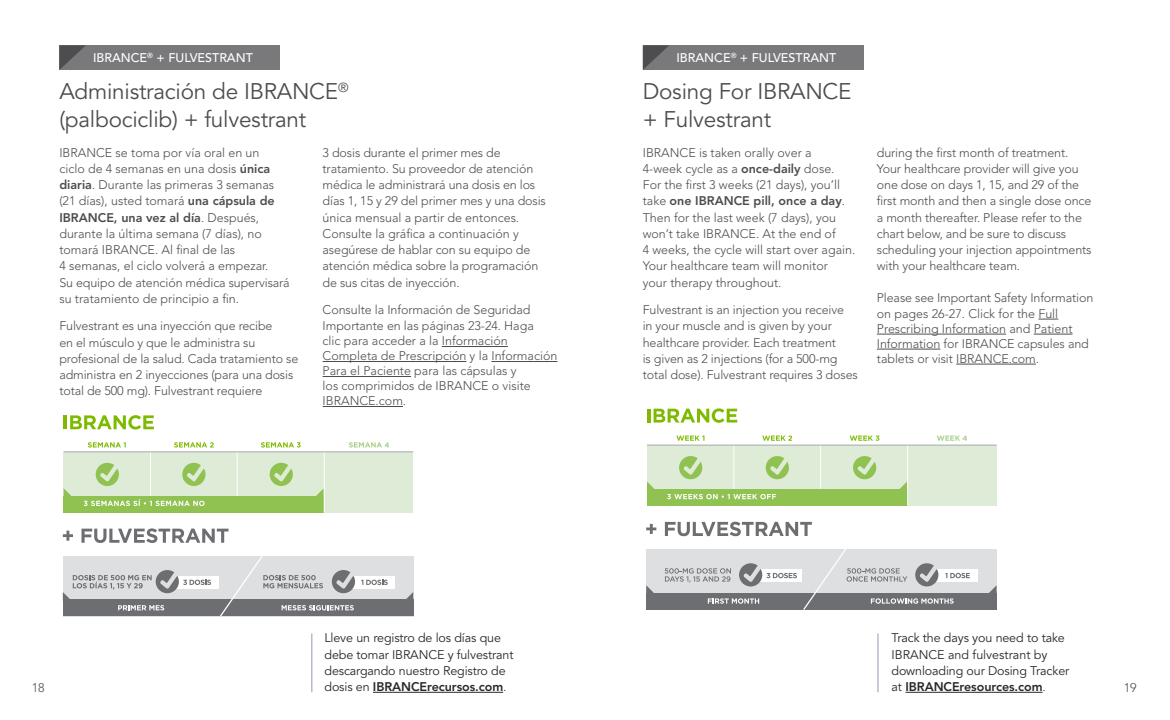
<style>
.page{position:relative;width:1170px;height:720px;background:#fff}
.page>*{position:absolute;margin:0;border:0;box-sizing:border-box;transform-origin:0 0}
.t1{font:22.5px/27.5px "Avenir LT Std";letter-spacing:-.01em;color:#4d4d4f}
.t2{font:300 12.5px/16.2px "Avenir LT Std";letter-spacing:-.01em;color:#4d4d4f}
.t3{font:12.5px/16.2px "Avenir LT Std";letter-spacing:-.01em;color:#292829}
.t4{font:500 12.5px "Avenir LT Std";color:#fff}
.s1{font-weight:800}
.s2{font-weight:300}
</style>
<div class="page">
<div style="left:59px;top:45px;width:221px;height:25px;background:#79797b"></div>
<svg style="left:59px;top:45px;width:27px;height:25px"></svg>
<div style="left:643px;top:45px;width:221px;height:25px;background:#79797b"></div>
<svg style="left:643px;top:45px;width:26px;height:25px"></svg>
<div style="left:64px;top:452px;width:349px;height:60px;background:#deebd6"></div>
<hr style="left:64px;top:415px;width:3px;height:14px;background:#7ebb00">
<svg style="left:70px;top:415px;width:84px;height:15px"></svg>
<svg style="left:88px;top:442px;width:38px;height:6px"></svg>
<svg style="left:174px;top:442px;width:40px;height:6px"></svg>
<svg style="left:261px;top:442px;width:40px;height:6px"></svg>
<svg style="left:349px;top:442px;width:40px;height:6px"></svg>
<hr style="left:150px;top:452px;width:1px;height:61px;background:#fff">
<hr style="left:237px;top:452px;width:1px;height:61px;background:#fff">
<svg style="left:64px;top:489px;width:7px;height:7px"></svg>
<div style="left:96px;top:463px;width:23px;height:23px;background:#90c251;border-radius:50%"></div>
<svg style="left:100px;top:464px;width:18px;height:18px"></svg>
<div style="left:182px;top:463px;width:24px;height:23px;background:#90c251;border-radius:50%"></div>
<svg style="left:187px;top:464px;width:18px;height:18px"></svg>
<div style="left:270px;top:463px;width:23px;height:23px;background:#90c251;border-radius:50%"></div>
<svg style="left:274px;top:464px;width:18px;height:18px"></svg>
<div style="left:63px;top:556px;width:350px;height:60px;background:#dedfe0"></div>
<div style="left:63px;top:599px;width:350px;height:17px;background:#6d6e71"></div>
<svg style="left:63px;top:531px;width:10px;height:10px"></svg>
<svg style="left:82px;top:528px;width:147px;height:15px"></svg>
<div style="left:64px;top:496px;width:260px;height:17px;background:#90c251"></div>
<svg style="left:84px;top:499px;width:121px;height:7px"></svg>
<svg style="left:316px;top:488px;width:8px;height:9px"></svg>
<svg style="left:406px;top:592px;width:7px;height:7px"></svg>
<div style="left:167px;top:576px;width:52px;height:13px;background:#fff"></div>
<svg style="left:63px;top:571px;width:148px;height:39px"></svg>
<div style="left:343px;top:576px;width:52px;height:13px;background:#fff"></div>
<svg style="left:361px;top:580px;width:27px;height:5px"></svg>
<svg style="left:220px;top:556px;width:135px;height:60px"></svg>
<hr style="left:324px;top:452px;width:1px;height:61px;background:#fff">
<hr style="left:64px;top:452px;width:349px;height:1px;background:#a7a9ac">
<div style="left:647px;top:445px;width:350px;height:61px;background:#deebd6"></div>
<hr style="left:647px;top:409px;width:3px;height:14px;background:#7ebb00">
<svg style="left:654px;top:408px;width:83px;height:15px"></svg>
<svg style="left:676px;top:436px;width:28px;height:5px"></svg>
<svg style="left:762px;top:435px;width:30px;height:6px"></svg>
<svg style="left:850px;top:436px;width:29px;height:5px"></svg>
<svg style="left:937px;top:436px;width:30px;height:5px"></svg>
<hr style="left:733px;top:445px;width:1px;height:61px;background:#fff">
<hr style="left:820px;top:445px;width:1px;height:61px;background:#fff">
<svg style="left:647px;top:481px;width:8px;height:8px"></svg>
<div style="left:679px;top:456px;width:23px;height:23px;background:#90c251;border-radius:50%"></div>
<svg style="left:683px;top:457px;width:19px;height:18px"></svg>
<div style="left:766px;top:456px;width:23px;height:23px;background:#90c251;border-radius:50%"></div>
<svg style="left:770px;top:457px;width:19px;height:18px"></svg>
<div style="left:853px;top:456px;width:23px;height:23px;background:#90c251;border-radius:50%"></div>
<svg style="left:857px;top:457px;width:19px;height:18px"></svg>
<div style="left:646px;top:549px;width:351px;height:61px;background:#dedfe0"></div>
<div style="left:646px;top:593px;width:351px;height:17px;background:#6d6e71"></div>
<svg style="left:708px;top:598px;width:51px;height:6px"></svg>
<svg style="left:646px;top:524px;width:10px;height:10px"></svg>
<svg style="left:665px;top:522px;width:147px;height:14px"></svg>
<svg style="left:665px;top:568px;width:66px;height:15px"></svg>
<div style="left:647px;top:489px;width:261px;height:17px;background:#90c251"></div>
<svg style="left:667px;top:494px;width:109px;height:5px"></svg>
<svg style="left:900px;top:482px;width:7px;height:7px"></svg>
<svg style="left:646px;top:585px;width:8px;height:8px"></svg>
<svg style="left:989px;top:585px;width:8px;height:8px"></svg>
<div style="left:750px;top:569px;width:52px;height:13px;background:#fff"></div>
<div style="left:739px;top:563px;width:23px;height:23px;background:#6d6e71;border-radius:50%"></div>
<svg style="left:743px;top:564px;width:54px;height:18px"></svg>
<div style="left:926px;top:569px;width:52px;height:13px;background:#fff"></div>
<svg style="left:803px;top:549px;width:167px;height:61px"></svg>
<hr style="left:907px;top:445px;width:1px;height:61px;background:#fff">
<hr style="left:647px;top:445px;width:350px;height:1px;background:#a7a9ac">
<svg style="left:1038px;top:319px;width:20px;height:1px"></svg>
<hr style="left:877px;top:334px;width:129px;height:1px;background:#4d4d4f">
<hr style="left:1034px;top:334px;width:39px;height:1px;background:#4d4d4f">
<hr style="left:877px;top:349px;width:63px;height:1px;background:#4d4d4f">
<hr style="left:956px;top:364px;width:80px;height:1px;background:#4d4d4f">
<hr style="left:442px;top:346px;width:66px;height:1px;background:#4d4d4f">
<hr style="left:323px;top:361px;width:143px;height:1px;background:#4d4d4f">
<hr style="left:491px;top:361px;width:66px;height:1px;background:#4d4d4f">
<hr style="left:323px;top:376px;width:88px;height:1px;background:#4d4d4f">
<hr style="left:323px;top:406px;width:80px;height:1px;background:#4d4d4f">
<hr style="left:905px;top:692px;width:138px;height:1px;background:#292829">
<hr style="left:373px;top:692px;width:130px;height:1px;background:#292829">
<hr style="left:311px;top:633px;width:1px;height:59px;background:#9b94bf">
<hr style="left:878px;top:633px;width:1px;height:59px;background:#9b94bf">
<p class="t4" style="left:93px;top:51px;width:161px">IBRANCE<sup>®</sup> + FULVESTRANT</p>
<p class="t4" style="left:677px;top:51px;width:161px">IBRANCE<sup>®</sup> + FULVESTRANT</p>
<h1 class="t1" style="left:59px;top:79px;width:291px">Administración de IBRANCE<sup>® </sup>(palbociclib) + fulvestrant</h1>
<p class="t2" style="left:59px;top:144px;width:232px">IBRANCE se toma por vía oral en un<br>ciclo de 4 semanas en una dosis <span class="s1">única diaria</span>. Durante las primeras 3 semanas (21 días), usted tomará <span class="s1">una cápsula de IBRANCE, una vez al día</span>. Después, durante la última semana (7 días), no tomará IBRANCE. Al final de las<br>4 semanas, el ciclo volverá a empezar.<br>Su equipo de atención médica supervisará su tratamiento de principio a fin.</p>
<p class="t2" style="left:59px;top:318px;width:240px">Fulvestrant es una inyección que recibe<br>en el músculo y que le administra su profesional de la salud. Cada tratamiento se administra en 2 inyecciones (para una dosis total de 500 mg). Fulvestrant requiere</p>
<p class="t2" style="left:323px;top:144px;width:225px">3 dosis durante el primer mes de tratamiento. Su proveedor de atención médica le administrará una dosis en los días 1, 15 y 29 del primer mes y una dosis única mensual a partir de entonces.<br>Consulte la gráfica a continuación y asegúrese de hablar con su equipo de atención médica sobre la programación de sus citas de inyección.</p>
<p class="t2" style="left:323px;top:302px;width:213px">Consulte la Información de Seguridad<br>Importante en las páginas 23-24. Haga</p>
<p class="t2" style="left:323px;top:333px;width:236px;line-height:15px">clic para acceder a la Información<br>Completa de Prescripción y la Información<br>Para el Paciente para las cápsulas y<br>los comprimidos de IBRANCE o visite<br>IBRANCE.com.</p>
<h1 class="t1" style="left:643px;top:79px;width:210px">Dosing For IBRANCE + Fulvestrant</h1>
<p class="t2" style="left:643px;top:144px;width:214px">IBRANCE is taken orally over a<br>4-week cycle as a <span class="s1">once-daily</span> dose.<br>For the first 3 weeks (21 days), you’ll take <span class="s1">one IBRANCE pill, once a day</span>.<br>Then for the last week (7 days), you won’t take IBRANCE. At the end of<br>4 weeks, the cycle will start over again.<br>Your healthcare team will monitor your therapy throughout.</p>
<p class="t2" style="left:643px;top:302px;width:217px">Fulvestrant is an injection you receive<br>in your muscle and is given by your healthcare provider. Each treatment<br>is given as 2 injections (for a 500-mg total dose). Fulvestrant requires 3 doses</p>
<p class="t2" style="left:877px;top:144px;width:216px">during the first month of treatment.<br>Your healthcare provider will give you one dose on days 1, 15, and 29 of the first month and then a single dose once a month thereafter. Please refer to the chart below, and be sure to discuss scheduling your injection appointments with your healthcare team.</p>
<p class="t2" style="left:877px;top:289px;width:218px">Please see Important Safety Information on pages 26-27. Click for the Full</p>
<p class="t2" style="left:877px;top:321px;width:214px;line-height:15px">Prescribing Information and Patient<br>Information for IBRANCE capsules and tablets or visit IBRANCE.com.</p>
<p class="t3" style="left:325px;top:630px;width:191px">Lleve un registro de los días que debe tomar IBRANCE y fulvestrant descargando nuestro Registro de dosis en <span class="s1">IBRANCErecursos.com</span><span class="s2">.</span></p>
<p class="t3" style="left:892px;top:630px;width:179px">Track the days you need to take<br>IBRANCE and fulvestrant by downloading our Dosing Tracker at <span class="s1">IBRANCEresources.com</span><span class="s2">.</span></p>
<p class="t2" style="left:32px;top:679px;width:14px">18</p>
<p class="t2" style="left:1124px;top:679px;width:14px">19</p>
</div>
